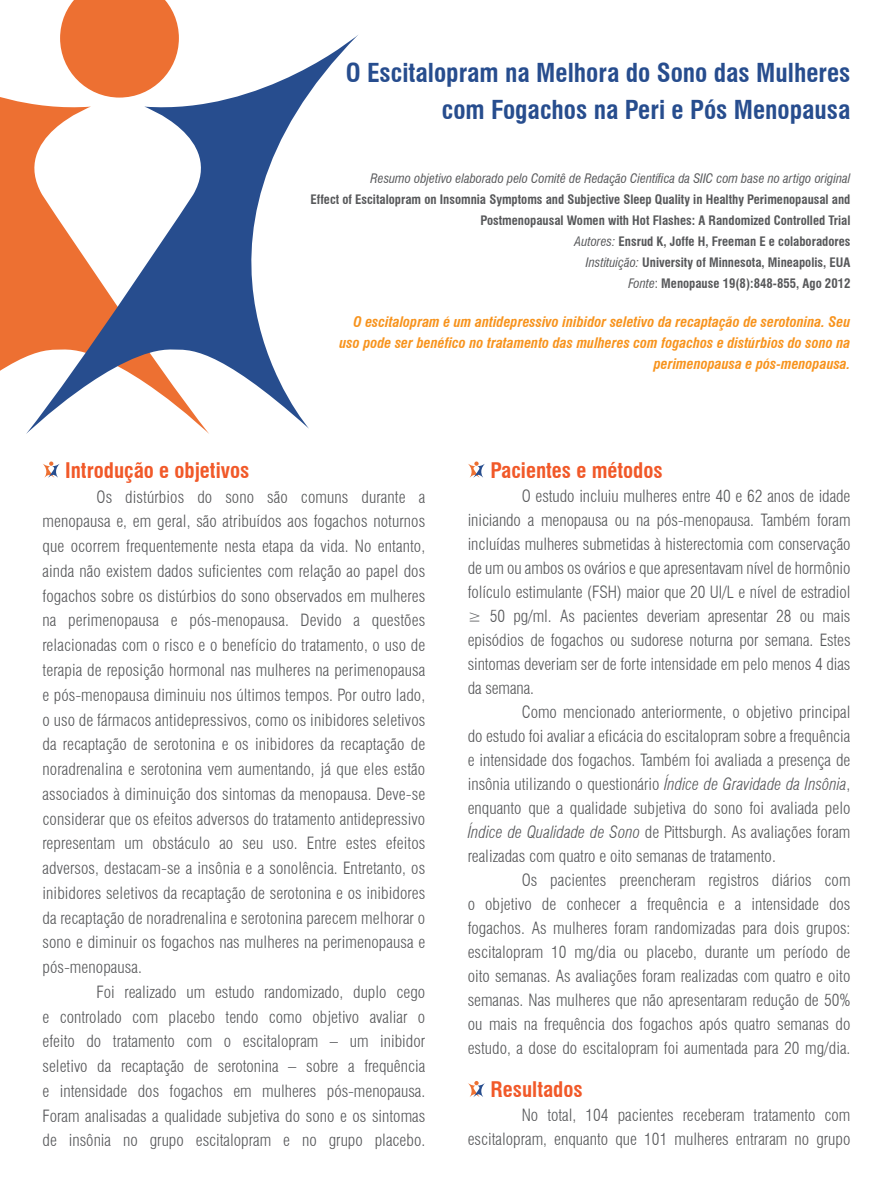
<style>
.page{position:relative;width:893px;height:1191px;background:#fff}
.page>*{position:absolute;margin:0;border:0;box-sizing:border-box;transform-origin:0 0}
.t1{font:700 condensed 25.5px/37.5px "Swiss 721 BT";color:#274d8e;text-align:right}
.t2{font:700 condensed 21px "Swiss 721 BT";color:#f15929}
.t3{font:300 condensed 16.5px/24.8px "Swiss 721 BT";color:#57585a;text-align:justify}
.t4{font:italic 700 condensed 14.25px/21px "Swiss 721 BT";color:#f7931d;text-align:right}
.t5{font:700 condensed 12.75px/21px "Swiss 721 BT";color:#57585a;text-align:right}
.t6{font:italic condensed 12.75px "Swiss 721 BT";color:#57585a}
.s1{font-weight:400;font-style:italic}
.s2{font-weight:400}
.s3{font-style:italic}
</style>
<div class="page">
<svg style="left:43px;top:461px;width:17px;height:17px"></svg>
<svg style="left:468px;top:461px;width:17px;height:17px"></svg>
<svg style="left:468px;top:1081px;width:17px;height:16px"></svg>
<div style="left:0;top:97px;width:26px;height:274px;background:#ed7032"></div>
<svg style="left:26px;top:35px;width:332px;height:399px"></svg>
<svg style="left:60px;top:0;width:119px;height:98px"></svg>
<h1 class="t1" style="left:346px;top:54px;width:506px">O Escitalopram na Melhora do Sono das Mulheres com Fogachos na Peri e Pós Menopausa</h1>
<p class="t6" style="left:371px;top:171px;width:481px">Resumo objetivo elaborado pelo Comitê de Redação Científica da SIIC com base no artigo original</p>
<p class="t5" style="left:311px;top:189px;width:541px">Effect of Escitalopram on Insomnia Symptoms and Subjective Sleep Quality in Healthy Perimenopausal and Postmenopausal Women with Hot Flashes: A Randomized Controlled Trial<br><span class="s1">Autores:</span> Ensrud K, Joffe H, Freeman E e colaboradores<br><span class="s1">Instituição:</span> University of Minnesota, Mineapolis, EUA<br><span class="s1">Fonte</span><span class="s2">:</span> Menopause 19(8):848-855, Ago 2012</p>
<p class="t4" style="left:339px;top:311px;width:512px">O escitalopram é um antidepressivo inibidor seletivo da recaptação de serotonina. Seu uso pode ser benéfico no tratamento das mulheres com fogachos e distúrbios do sono na perimenopausa e pós-menopausa.</p>
<p class="t2" style="left:65px;top:458px;width:186px">Introdução e objetivos</p>
<p class="t3" style="left:43px;top:484px;width:384px;text-indent:54px">Os distúrbios do sono são comuns durante a menopausa e, em geral, são atribuídos aos fogachos noturnos que ocorrem frequentemente nesta etapa da vida. No entanto, ainda não existem dados suficientes com relação ao papel dos fogachos sobre os distúrbios do sono observados em mulheres na perimenopausa e pós-menopausa. Devido a questões relacionadas com o risco e o benefício do tratamento, o uso de terapia de reposição hormonal nas mulheres na perimenopausa e pós-menopausa diminuiu nos últimos tempos. Por outro lado, o uso de fármacos antidepressivos, como os inibidores seletivos da recaptação de serotonina e os inibidores da recaptação de noradrenalina e serotonina vem aumentando, já que eles estão associados à diminuição dos sintomas da menopausa. Deve-se considerar que os efeitos adversos do tratamento antidepressivo representam um obstáculo ao seu uso. Entre estes efeitos adversos, destacam-se a insônia e a sonolência. Entretanto, os inibidores seletivos da recaptação de serotonina e os inibidores da recaptação de noradrenalina e serotonina parecem melhorar o sono e diminuir os fogachos nas mulheres na perimenopausa e pós-menopausa.</p>
<p class="t3" style="left:43px;top:979px;width:384px;text-indent:54px">Foi realizado um estudo randomizado, duplo cego e controlado com placebo tendo como objetivo avaliar o efeito do tratamento com o escitalopram – um inibidor seletivo da recaptação de serotonina – sobre a frequência e intensidade dos fogachos em mulheres pós-menopausa.<br>Foram analisadas a qualidade subjetiva do sono e os sintomas de insônia no grupo escitalopram e no grupo placebo.</p>
<p class="t2" style="left:490px;top:458px;width:174px">Pacientes e métodos</p>
<p class="t3" style="left:468px;top:484px;width:384px;line-height:24px;text-indent:54px">O estudo incluiu mulheres entre 40 e 62 anos de idade iniciando a menopausa ou na pós-menopausa. Também foram incluídas mulheres submetidas à histerectomia com conservação de um ou ambos os ovários e que apresentavam nível de hormônio folículo estimulante (FSH) maior que 20 UI/L e nível de estradiol ≥ 50 pg/ml. As pacientes deveriam apresentar 28 ou mais episódios de fogachos ou sudorese noturna por semana. Estes sintomas deveriam ser de forte intensidade em pelo menos 4 dias da semana.</p>
<p class="t3" style="left:468px;top:700px;width:384px;line-height:24px;text-indent:54px">Como mencionado anteriormente, o objetivo principal do estudo foi avaliar a eficácia do escitalopram sobre a frequência e intensidade dos fogachos. Também foi avaliada a presença de insônia utilizando o questionário <span class="s3">Índice de Gravidade da Insônia</span>, enquanto que a qualidade subjetiva do sono foi avaliada pelo <span class="s3">Índice de Qualidade de Sono</span> de Pittsburgh. As avaliações foram realizadas com quatro e oito semanas de tratamento.</p>
<p class="t3" style="left:468px;top:868px;width:384px;line-height:24px;text-indent:54px">Os pacientes preencheram registros diários com o objetivo de conhecer a frequência e a intensidade dos fogachos. As mulheres foram randomizadas para dois grupos: escitalopram 10 mg/dia ou placebo, durante um período de oito semanas. As avaliações foram realizadas com quatro e oito semanas. Nas mulheres que não apresentaram redução de 50% ou mais na frequência dos fogachos após quatro semanas do estudo, a dose do escitalopram foi aumentada para 20 mg/dia.</p>
<p class="t2" style="left:490px;top:1077px;width:94px">Resultados</p>
<p class="t3" style="left:468px;top:1103px;width:384px;line-height:24px;text-align:right">No total, 104 pacientes receberam tratamento com escitalopram, enquanto que 101 mulheres entraram no grupo</p>
</div>
